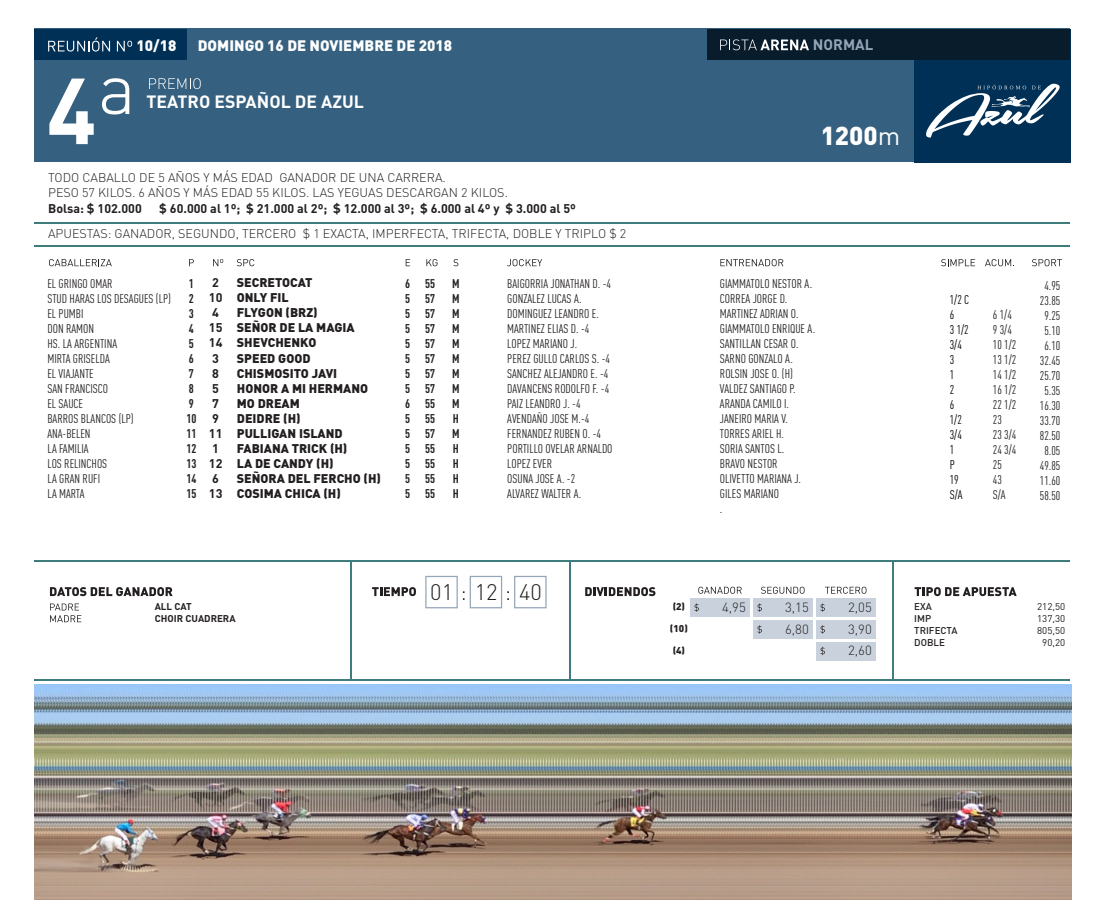
<style>
.page{position:relative;width:1098px;height:922px;background:#fff}
.page>*{position:absolute;margin:0;border:0;box-sizing:border-box;transform-origin:0 0}
.t1{font:700 92px "DIN Pro";color:#fff}
.t2{font:900 25.62px "DIN Pro";color:#fff}
.t3{font:300 22.25px "DIN Pro";color:#231f20}
.t4{font:700 17.62px "DIN Pro";color:#fff}
.t5{font:900 15px "DIN Pro";color:#fff}
.t6{font:700 15px "DIN Pro";color:#94a5b9}
.t7{font:300 13.25px "DIN Pro";color:#231f20}
.t8{font:12.5px/15px "FFDIN Pro Cond";color:#231f20}
.t9{font:300 12.5px/15px "DIN Pro";color:#231f20}
.t10{font:900 12.5px/15px "DIN Pro";color:#231f20}
.t11{font:700 12.5px/15px "DIN Pro";color:#231f20}
.t12{font:700 12.5px/15px "FFDIN Pro Cond";color:#231f20;text-align:justify}
.t13{font:12.5px/15px "FFDIN Pro Cond";color:#000}
.t14{font:9.75px/11.8px "DIN Pro";color:#231f20;text-align:center}
.t15{font:500 9.75px/11.8px "DIN Pro";color:#231f20}
.t16{font:700 9.75px/11.8px "DIN Pro";color:#231f20}
.t17{font:900 9.75px "DIN Pro";color:#231f20}
.s1{font-weight:400}
</style>
<div class="page">
<div style="left:34px;top:28px;width:1036px;height:133px;background:#35607f"></div>
<div style="left:914px;top:29px;width:156px;height:134px;background:#003056"></div>
<div style="left:34px;top:29px;width:154px;height:31px;background:#003056"></div>
<div style="left:707px;top:29px;width:363px;height:31px;background:#081c2c"></div>
<hr style="left:34px;top:560px;width:1036px;height:1px;background:#3f7c7d">
<hr style="left:34px;top:679px;width:1036px;height:1px;background:#3f7c7d">
<hr style="left:569px;top:560px;width:1px;height:120px;background:#3f7c7d">
<hr style="left:350px;top:560px;width:1px;height:120px;background:#3f7c7d">
<hr style="left:892px;top:560px;width:1px;height:120px;background:#3f7c7d">
<div style="left:425px;top:575px;width:33px;height:33px;border:1px solid #94a5b9"></div>
<div style="left:469px;top:575px;width:33px;height:33px;border:1px solid #94a5b9"></div>
<div style="left:514px;top:575px;width:32px;height:33px;border:1px solid #94a5b9"></div>
<hr style="left:34px;top:222px;width:1036px;height:1px;background:#3f7c7d">
<hr style="left:34px;top:245px;width:1036px;height:2px;background:#3f7c7d">
<svg style="left:48px;top:37px;width:62px;height:15px"></svg>
<svg style="left:117px;top:41px;width:15px;height:10px"></svg>
<svg style="left:720px;top:39px;width:89px;height:11px"></svg>
<svg style="left:102px;top:78px;width:27px;height:36px"></svg>
<svg style="left:149px;top:78px;width:52px;height:11px"></svg>
<svg style="left:49px;top:259px;width:63px;height:7px"></svg>
<svg style="left:237px;top:259px;width:17px;height:7px"></svg>
<svg style="left:507px;top:259px;width:35px;height:7px"></svg>
<svg style="left:720px;top:259px;width:63px;height:7px"></svg>
<svg style="left:941px;top:259px;width:34px;height:7px"></svg>
<svg style="left:1032px;top:259px;width:30px;height:7px"></svg>
<svg style="left:985px;top:259px;width:29px;height:7px"></svg>
<svg style="left:189px;top:259px;width:5px;height:7px"></svg>
<svg style="left:406px;top:259px;width:4px;height:7px"></svg>
<svg style="left:426px;top:259px;width:11px;height:7px"></svg>
<svg style="left:453px;top:259px;width:5px;height:7px"></svg>
<svg style="left:213px;top:259px;width:10px;height:7px"></svg>
<svg style="left:372px;top:587px;width:44px;height:9px"></svg>
<svg style="left:50px;top:587px;width:123px;height:9px"></svg>
<svg style="left:585px;top:587px;width:70px;height:9px"></svg>
<svg style="left:914px;top:587px;width:102px;height:9px"></svg>
<svg style="left:698px;top:586px;width:43px;height:7px"></svg>
<svg style="left:761px;top:586px;width:43px;height:7px"></svg>
<svg style="left:825px;top:586px;width:41px;height:7px"></svg>
<div style="left:690px;top:598px;width:59px;height:18px;background:#c9d2dc"></div>
<svg style="left:694px;top:603px;width:5px;height:8px"></svg>
<div style="left:753px;top:598px;width:59px;height:18px;background:#c9d2dc"></div>
<svg style="left:757px;top:603px;width:5px;height:8px"></svg>
<div style="left:816px;top:598px;width:59px;height:18px;background:#c9d2dc"></div>
<svg style="left:820px;top:603px;width:5px;height:8px"></svg>
<div style="left:753px;top:619px;width:59px;height:19px;background:#c9d2dc"></div>
<svg style="left:757px;top:625px;width:5px;height:8px"></svg>
<div style="left:816px;top:619px;width:59px;height:19px;background:#c9d2dc"></div>
<svg style="left:820px;top:625px;width:5px;height:8px"></svg>
<div style="left:816px;top:641px;width:59px;height:19px;background:#c9d2dc"></div>
<svg style="left:820px;top:646px;width:5px;height:9px"></svg>
<svg style="left:50px;top:603px;width:31px;height:19px"></svg>
<svg style="left:926px;top:84px;width:133px;height:53px"></svg>
<img style="left:34px;top:684px;width:1037px;height:215px">
<h1 class="t1" style="left:47px;top:48px;width:51px">4</h1>
<p class="t5" style="left:137px;top:36px;width:41px">10/18</p>
<p class="t5" style="left:198px;top:36px;width:256px">DOMINGO 16 DE NOVIEMBRE DE 2018</p>
<p class="t6" style="left:813px;top:35px;width:62px">NORMAL</p>
<h3 class="t4" style="left:147px;top:89px;width:219px">TEATRO ESPAÑOL DE AZUL</h3>
<h2 class="t2" style="left:820px;top:118px;width:81px">1200<span class="s1">m</span></h2>
<p class="t9" style="left:48px;top:169px;width:461px">TODO CABALLO DE 5 AÑOS Y MÁS EDAD GANADOR DE UNA CARRERA.<br>PESO 57 KILOS. 6 AÑOS Y MÁS EDAD 55 KILOS. LAS YEGUAS DESCARGAN 2 KILOS.</p>
<p class="t11" style="left:48px;top:201px;width:95px">Bolsa: $ 102.000</p>
<p class="t11" style="left:159px;top:201px;width:418px">$ 60.000 al 1º; $ 21.000 al 2º; $ 12.000 al 3º; $ 6.000 al 4º y $ 3.000 al 5º</p>
<p class="t9" style="left:48px;top:226px;width:579px">APUESTAS: GANADOR, SEGUNDO, TERCERO $ 1 EXACTA, IMPERFECTA, TRIFECTA, DOBLE Y TRIPLO $ 2</p>
<p class="t8" style="left:47px;top:275px;width:125px">EL GRINGO OMAR<br>STUD HARAS LOS DESAGUES (LP)<br>EL PUMBI<br>DON RAMON<br>HS. LA ARGENTINA<br>MIRTA GRISELDA<br>EL VIAJANTE<br>SAN FRANCISCO<br>EL SAUCE<br>BARROS BLANCOS (LP)<br>ANA-BELEN<br>LA FAMILIA<br>LOS RELINCHOS<br>LA GRAN RUFI<br>LA MARTA</p>
<p class="t12" style="left:186px;top:275px;width:12px;text-align:left">1<br>2<br>3<br>4<br>5<br>6<br>7<br>8<br>9<br>10<br>11<br>12<br>13<br>14<br>15</p>
<p class="t11" style="left:209px;top:275px;width:15px">2<br>10<br>4<br>15<br>14<br>3<br>8<br>5<br>7<br>9<br>11<br>1<br>12<br>6<br>13</p>
<p class="t10" style="left:237px;top:275px;width:146px">SECRETOCAT<br>ONLY FIL<br>FLYGON (BRZ)<br>SEÑOR DE LA MAGIA<br>SHEVCHENKO<br>SPEED GOOD<br>CHISMOSITO JAVI<br>HONOR A MI HERMANO<br>MO DREAM<br>DEIDRE (H)<br>PULLIGAN ISLAND<br>FABIANA TRICK (H)<br>LA DE CANDY (H)<br>SEÑORA DEL FERCHO (H)<br>COSIMA CHICA (H)</p>
<p class="t12" style="left:405px;top:275px;width:7px">6<br>5<br>5<br>5<br>5<br>5<br>5<br>5<br>6<br>5<br>5<br>5<br>5<br>5<br>5</p>
<p class="t12" style="left:425px;top:275px;width:12px">55<br>57<br>57<br>57<br>57<br>57<br>57<br>57<br>55<br>55<br>57<br>55<br>55<br>55<br>55</p>
<p class="t12" style="left:452px;top:275px;width:9px">M M M M M M M M M H M H H H H</p>
<p class="t8" style="left:507px;top:275px;width:107px">BAIGORRIA JONATHAN D. -4<br>GONZALEZ LUCAS A.<br>DOMINGUEZ LEANDRO E.<br>MARTINEZ ELIAS D. -4<br>LOPEZ MARIANO J.<br>PEREZ GULLO CARLOS S. -4<br>SANCHEZ ALEJANDRO E. -4<br>DAVANCENS RODOLFO F. -4<br>PAIZ LEANDRO J. -4<br>AVENDAÑO JOSE M.-4<br>FERNANDEZ RUBEN O. -4<br>PORTILLO OVELAR ARNALDO<br>LOPEZ EVER<br>OSUNA JOSE A. -2<br>ALVAREZ WALTER A.</p>
<p class="t8" style="left:720px;top:275px;width:97px">GIAMMATOLO NESTOR A.<br>CORREA JORGE D.<br>MARTINEZ ADRIAN O.<br>GIAMMATOLO ENRIQUE A.<br>SANTILLAN CESAR O.<br>SARNO GONZALO A.<br>ROLSIN JOSE O. (H)<br>VALDEZ SANTIAGO P.<br>ARANDA CAMILO I.<br>JANEIRO MARIA V.<br>TORRES ARIEL H.<br>SORIA SANTOS L.<br>BRAVO NESTOR<br>OLIVETTO MARIANA J.<br>GILES MARIANO<br>.</p>
<h3 class="t3" style="left:430px;top:576px;width:113px">01 12 40</h3>
<p class="t13" style="left:949px;top:291px;width:21px">1/2 C<br>6<br>3 1/2<br>3/4<br>3<br>1<br>2<br>6<br>1/2<br>3/4<br>1<br>P<br>19<br>S/A</p>
<p class="t8" style="left:992px;top:306px;width:25px">6 1/4<br>9 3/4<br>10 1/2<br>13 1/2<br>14 1/2<br>16 1/2<br>22 1/2<br>23<br>23 3/4<br>24 3/4<br>25<br>43<br>S/A</p>
<p class="t8" style="left:1039px;top:276px;width:22px;text-align:center">4.95<br>23.85<br>9.25<br>5.10<br>6.10<br>32.45<br>25.70<br>5.35<br>16.30<br>33.70<br>82.50<br>8.05<br>49.85<br>11.60<br>58.50</p>
<p class="t17" style="left:672px;top:600px;width:14px">(2)</p>
<p class="t7" style="left:722px;top:598px;width:25px">4,95</p>
<p class="t7" style="left:785px;top:598px;width:25px">3,15</p>
<p class="t7" style="left:848px;top:598px;width:25px">2,05</p>
<p class="t17" style="left:670px;top:622px;width:19px">(10)</p>
<p class="t7" style="left:785px;top:620px;width:25px">6,80</p>
<p class="t7" style="left:848px;top:620px;width:25px">3,90</p>
<p class="t17" style="left:672px;top:643px;width:14px">(4)</p>
<p class="t7" style="left:848px;top:641px;width:25px">2,60</p>
<p class="t16" style="left:155px;top:600px;width:82px">ALL CAT<br>CHOIR CUADRERA</p>
<p class="t14" style="left:1037px;top:600px;width:30px">212,50<br>137,30<br>805,50<br>90,20</p>
<p class="t15" style="left:914px;top:600px;width:45px">EXA<br>IMP<br>TRIFECTA<br>DOBLE</p>
</div>
